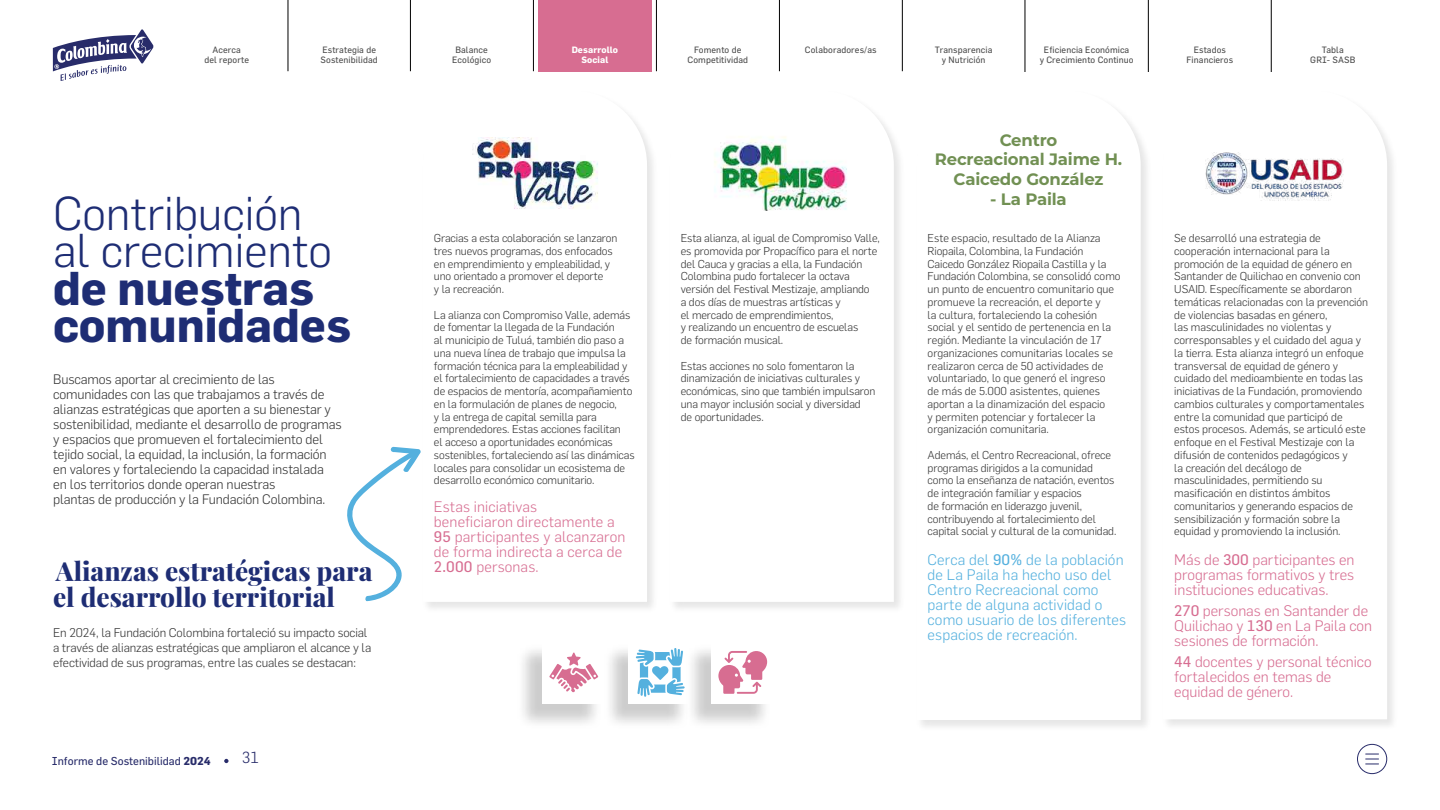
<style>
.page{position:relative;width:1440px;height:810px;background:#fff}
.page>*{position:absolute;margin:0;border:0;box-sizing:border-box;transform-origin:0 0}
.t1{font:300 46.5px/37.5px "Flama";color:#1e2d74}
.t2{font:700 46.5px/37.5px "Flama";color:#1e2d74}
.t3{font:800 26.25px/25.5px "Playfair Display";color:#1e2d74}
.t4{font:700 16.5px/19.8px "Montserrat";letter-spacing:-.01em;color:#719053;text-align:center}
.t5{font:300 15.75px "Flama";color:#282c6a}
.t6{font:300 15px/15px "Flama";color:#d76d91}
.t7{font:300 15px/15px "Flama";letter-spacing:.01em;color:#54b0de}
.t8{font:300 13.5px/15px "Flama";letter-spacing:-.01em;color:#333}
.t9{font:300 12.38px/15px "Flama";letter-spacing:-.01em;color:#333}
.t10{font:300 11.25px/12.8px "Flama";letter-spacing:-.01em;color:#333}
.t11{font:11.25px "Flama";color:#282c6a}
.t12{font:9px/9.8px "Flama";letter-spacing:.01em;color:#4d4d4d;text-align:center}
.t13{font:700 9px/9.8px "Flama";letter-spacing:.01em;color:#fff;text-align:center}
.s1{font-weight:700}
.s2{font-weight:400}
</style>
<div class="page">
<div style="left:916px;top:90px;width:237px;height:642px;background:#000;opacity:.1"></div>
<svg style="left:916px;top:90px;width:225px;height:630px"></svg>
<div style="left:1162px;top:90px;width:237px;height:641px;background:#f4f4f4"></div>
<div style="left:1163px;top:90px;width:224px;height:629px;background:#fff"></div>
<div style="left:669px;top:90px;width:237px;height:524px;background:#000;opacity:.1"></div>
<svg style="left:670px;top:90px;width:224px;height:512px"></svg>
<div style="left:422px;top:90px;width:237px;height:524px;background:#000;opacity:.1"></div>
<svg style="left:423px;top:90px;width:224px;height:512px"></svg>
<img style="left:466px;top:138px;width:138px;height:73px">
<img style="left:1188px;top:141px;width:173px;height:69px">
<img style="left:703px;top:125px;width:158px;height:85px">
<svg style="left:347px;top:446px;width:74px;height:155px"></svg>
<div style="left:516px;top:643px;width:87px;height:87px;background:#000;opacity:.2"></div>
<div style="left:542px;top:640px;width:64px;height:64px;background:#fff"></div>
<div style="left:602px;top:643px;width:87px;height:87px;background:#000;opacity:.2"></div>
<div style="left:628px;top:640px;width:64px;height:64px;background:#fff"></div>
<svg style="left:549px;top:652px;width:49px;height:40px"></svg>
<svg style="left:636px;top:648px;width:49px;height:49px"></svg>
<div style="left:685px;top:643px;width:87px;height:87px;background:#000;opacity:.2"></div>
<div style="left:711px;top:640px;width:64px;height:64px;background:#fff"></div>
<svg style="left:718px;top:651px;width:49px;height:43px"></svg>
<svg style="left:53px;top:29px;width:101px;height:52px"></svg>
<svg style="left:224px;top:759px;width:5px;height:4px"></svg>
<div style="left:538px;top:0;width:114px;height:71px;background:#d76d91"></div>
<hr style="left:410px;top:0;width:1px;height:71px;background:#000">
<hr style="left:288px;top:0;width:1px;height:71px;background:#000">
<hr style="left:533px;top:0;width:1px;height:71px;background:#000">
<hr style="left:656px;top:0;width:1px;height:71px;background:#000">
<hr style="left:779px;top:0;width:1px;height:71px;background:#000">
<hr style="left:902px;top:0;width:1px;height:71px;background:#000">
<hr style="left:1025px;top:0;width:1px;height:72px;background:#000">
<hr style="left:1148px;top:0;width:1px;height:72px;background:#000">
<hr style="left:1271px;top:0;width:1px;height:72px;background:#000">
<div style="left:1357px;top:744px;width:30px;height:30px;border:1px solid #282c6a;border-radius:50%"></div>
<svg style="left:1366px;top:754px;width:13px;height:11px"></svg>
<p class="t12" style="left:1040px;top:44px;width:95px">Eficiencia Económica<br>y Crecimiento Continuo</p>
<p class="t12" style="left:805px;top:44px;width:73px">Colaboradores/as</p>
<p class="t12" style="left:204px;top:44px;width:46px">Acerca<br>del reporte</p>
<p class="t12" style="left:321px;top:44px;width:59px;text-align:left">Estrategia de<br>Sostenibilidad</p>
<p class="t12" style="left:452px;top:44px;width:41px">Balance<br>Ecológico</p>
<p class="t12" style="left:688px;top:44px;width:62px">Fomento de<br>Competitividad</p>
<p class="t12" style="left:935px;top:44px;width:59px">Transparencia y Nutrición</p>
<p class="t12" style="left:1187px;top:44px;width:48px">Estados<br>Financieros</p>
<p class="t12" style="left:1310px;top:44px;width:47px">Tabla<br>GRI- SASB</p>
<p class="t13" style="left:572px;top:44px;width:48px">Desarrollo<br>Social</p>
<h1 class="t1" style="left:53px;top:192px;width:281px">Contribución al crecimiento</h1>
<h1 class="t2" style="left:53px;top:266px;width:300px">de nuestras comunidades</h1>
<p class="t8" style="left:53px;top:371px;width:290px">Buscamos aportar al crecimiento de las comunidades con las que trabajamos a través de alianzas estratégicas que aporten a su bienestar y sostenibilidad, mediante el desarrollo de programas y espacios que promueven el fortalecimiento del tejido social, la equidad, la inclusión, la formación en valores y fortaleciendo la capacidad instalada<br>en los territorios donde operan nuestras<br>plantas de producción y la Fundación Colombina.</p>
<h2 class="t3" style="left:53px;top:556px;width:321px">Alianzas estratégicas para el desarrollo territorial</h2>
<p class="t9" style="left:53px;top:624px;width:320px">En 2024, la Fundación Colombina fortaleció su impacto social a través de alianzas estratégicas que ampliaron el alcance y la efectividad de sus programas, entre las cuales se destacan:</p>
<p class="t11" style="left:52px;top:754px;width:160px">Informe de Sostenibilidad <span class="s1">2024</span></p>
<h3 class="t5" style="left:242px;top:748px;width:19px">31</h3>
<p class="t10" style="left:434px;top:231px;width:185px">Gracias a esta colaboración se lanzaron tres nuevos programas, dos enfocados en emprendimiento y empleabilidad, y uno orientado a promover el deporte<br>y la recreación.</p>
<p class="t10" style="left:434px;top:308px;width:202px">La alianza con Compromiso Valle, además de fomentar la llegada de la Fundación<br>al municipio de Tuluá, también dio paso a una nueva línea de trabajo que impulsa la formación técnica para la empleabilidad y el fortalecimiento de capacidades a través de espacios de mentoría, acompañamiento en la formulación de planes de negocio,<br>y la entrega de capital semilla para emprendedores. Estas acciones facilitan<br>el acceso a oportunidades económicas sostenibles, fortaleciendo así las dinámicas locales para consolidar un ecosistema de desarrollo económico comunitario.</p>
<h3 class="t6" style="left:434px;top:499px;width:193px">Estas iniciativas<br>beneficiaron directamente a<br><span class="s2">95</span> participantes y alcanzaron de forma indirecta a cerca de<br><span class="s2">2.000</span> personas.</h3>
<p class="t10" style="left:681px;top:231px;width:201px">Esta alianza, al igual de Compromiso Valle, es promovida por Propacífico para el norte del Cauca y gracias a ella, la Fundación Colombina pudo fortalecer la octava versión del Festival Mestizaje, ampliando<br>a dos días de muestras artísticas y<br>el mercado de emprendimientos,<br>y realizando un encuentro de escuelas<br>de formación musical.</p>
<p class="t10" style="left:681px;top:359px;width:196px">Estas acciones no solo fomentaron la dinamización de iniciativas culturales y económicas, sino que también impulsaron una mayor inclusión social y diversidad<br>de oportunidades.</p>
<h3 class="t4" style="left:935px;top:129px;width:189px">Centro<br>Recreacional Jaime H.<br>Caicedo González</h3>
<h3 class="t4" style="left:990px;top:188px;width:78px">- La Paila</h3>
<p class="t10" style="left:928px;top:231px;width:194px">Este espacio, resultado de la Alianza Riopaila, Colombina, la Fundación Caicedo González Riopaila Castilla y la Fundación Colombina, se consolidó como un punto de encuentro comunitario que promueve la recreación, el deporte y<br>la cultura, fortaleciendo la cohesión social y el sentido de pertenencia en la región. Mediante la vinculación de 17 organizaciones comunitarias locales se realizaron cerca de 50 actividades de voluntariado, lo que generó el ingreso<br>de más de 5.000 asistentes, quienes aportan a la dinamización del espacio<br>y permiten potenciar y fortalecer la organización comunitaria.</p>
<p class="t10" style="left:928px;top:448px;width:190px">Además, el Centro Recreacional, ofrece programas dirigidos a la comunidad como la enseñanza de natación, eventos de integración familiar y espacios<br>de formación en liderazgo juvenil, contribuyendo al fortalecimiento del capital social y cultural de la comunidad.</p>
<h3 class="t7" style="left:928px;top:552px;width:200px">Cerca del <span class="s2">90%</span> de la población de La Paila ha hecho uso del<br>Centro Recreacional como parte de alguna actividad o como usuario de los diferentes espacios de recreación.</h3>
<p class="t10" style="left:1174px;top:231px;width:195px">Se desarrolló una estrategia de cooperación internacional para la promoción de la equidad de género en Santander de Quilichao en convenio con USAID. Específicamente se abordaron temáticas relacionadas con la prevención de violencias basadas en género,<br>las masculinidades no violentas y corresponsables y el cuidado del agua y la tierra. Esta alianza integró un enfoque transversal de equidad de género y cuidado del medioambiente en todas las iniciativas de la Fundación, promoviendo cambios culturales y comportamentales entre la comunidad que participó de estos procesos. Además, se articuló este enfoque en el Festival Mestizaje con la difusión de contenidos pedagógicos y<br>la creación del decálogo de masculinidades, permitiendo su masificación en distintos ámbitos comunitarios y generando espacios de sensibilización y formación sobre la equidad y promoviendo la inclusión.</p>
<h3 class="t6" style="left:1174px;top:552px;width:182px;text-align:justify">Más de <span class="s2">300</span> participantes en programas formativos y tres instituciones educativas.</h3>
<h3 class="t6" style="left:1174px;top:603px;width:199px"><span class="s2">270</span> personas en Santander de<br>Quilichao y <span class="s2">130</span> en La Paila con sesiones de formación.</h3>
<h3 class="t6" style="left:1174px;top:654px;width:199px"><span class="s2">44</span> docentes y personal técnico fortalecidos en temas de equidad de género.</h3>
</div>
